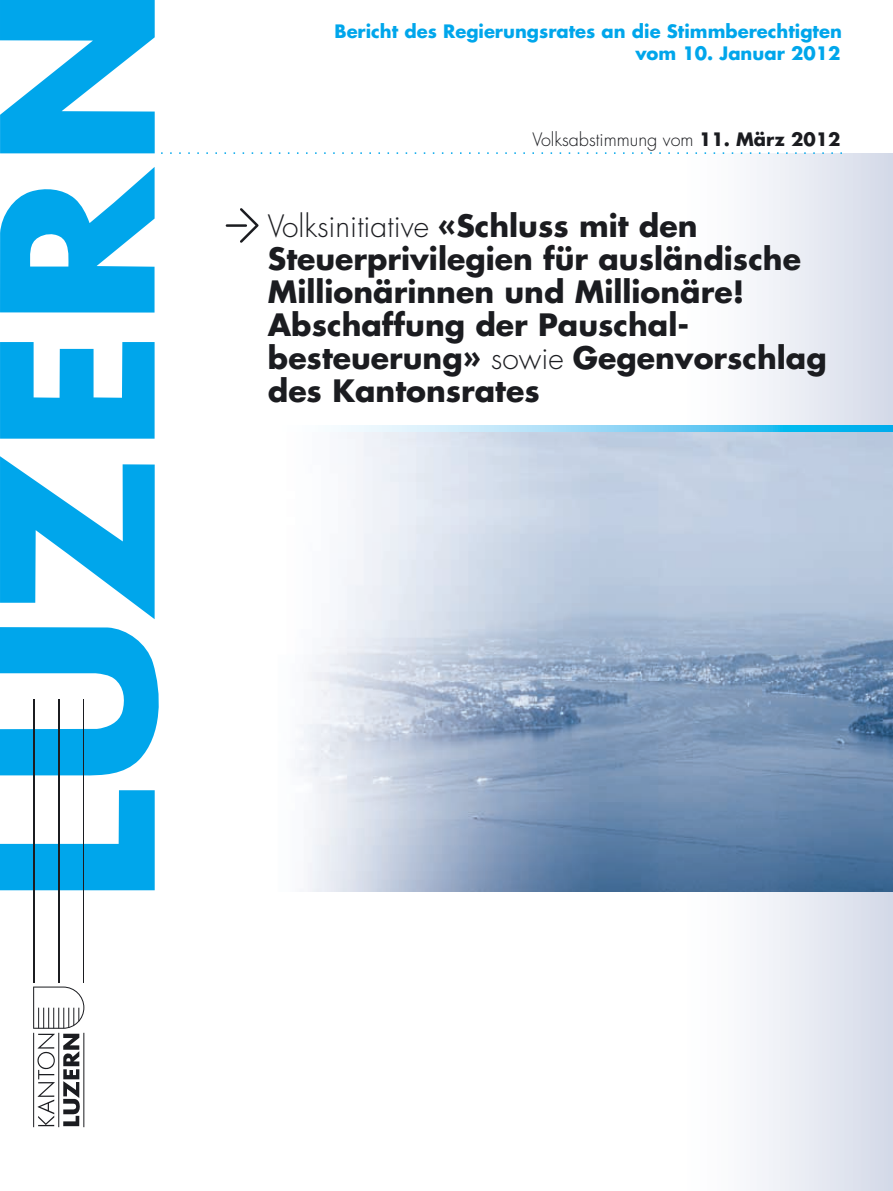
<style>
.page{position:relative;width:893px;height:1191px;background:#fff}
.page>*{position:absolute;margin:0;border:0;box-sizing:border-box;transform-origin:0 0}
.t1{font:700 30px/33px "Futura";color:#1b1c20}
.t2{font:700 18px/22.5px "Futura";color:#00a6eb;text-align:right}
.t3{font:300 18px "Futura";color:#1b1c20}
.s1{font-weight:700}
.s2{font-weight:300}
</style>
<div class="page">
<div style="left:665px;top:153px;width:228px;height:1038px;background:linear-gradient(to right,#fff,#d6dbe9)"></div>
<svg style="left:161px;top:152px;width:681px;height:2px"></svg>
<svg style="left:0;top:456px;width:155px;height:163px"></svg>
<svg style="left:0;top:0;width:155px;height:153px"></svg>
<svg style="left:0;top:627px;width:159px;height:148px"></svg>
<svg style="left:0;top:342px;width:155px;height:97px"></svg>
<svg style="left:0;top:790px;width:155px;height:100px"></svg>
<svg style="left:0;top:167px;width:155px;height:145px"></svg>
<hr style="left:33px;top:1032px;width:1px;height:95px;background:#1b1c20">
<hr style="left:58px;top:1032px;width:1px;height:95px;background:#1b1c20">
<hr style="left:58px;top:699px;width:1px;height:283px;background:#1b1c20">
<hr style="left:83px;top:1032px;width:1px;height:95px;background:#1b1c20">
<hr style="left:83px;top:699px;width:1px;height:283px;background:#1b1c20">
<svg style="left:33px;top:986px;width:51px;height:140px"></svg>
<hr style="left:33px;top:699px;width:1px;height:283px;background:#1b1c20">
<svg style="left:240px;top:208px;width:19px;height:35px"></svg>
<hr style="left:226px;top:224px;width:21px;height:3px;background:#1b1c20">
<svg style="left:338px;top:425px;width:555px;height:7px"></svg>
<img style="left:297px;top:432px;width:596px;height:459px">
<p class="t2" style="left:334px;top:19px;width:509px">Bericht des Regierungsrates an die Stimmberechtigten vom 10. Januar 2012</p>
<p class="t3" style="left:532px;top:128px;width:309px">Volksabstimmung vom <span class="s1">11. März 2012</span></p>
<p class="t1" style="left:268px;top:208px;width:560px"><span class="s2">Volksinitiative</span> «Schluss mit den<br>Steuerprivilegien für ausländische<br>Millionärinnen und Millionäre!<br>Abschaffung der Pauschal&shy;besteuerung» <span class="s2">sowie</span> Gegenvorschlag des Kantonsrates</p>
</div>
